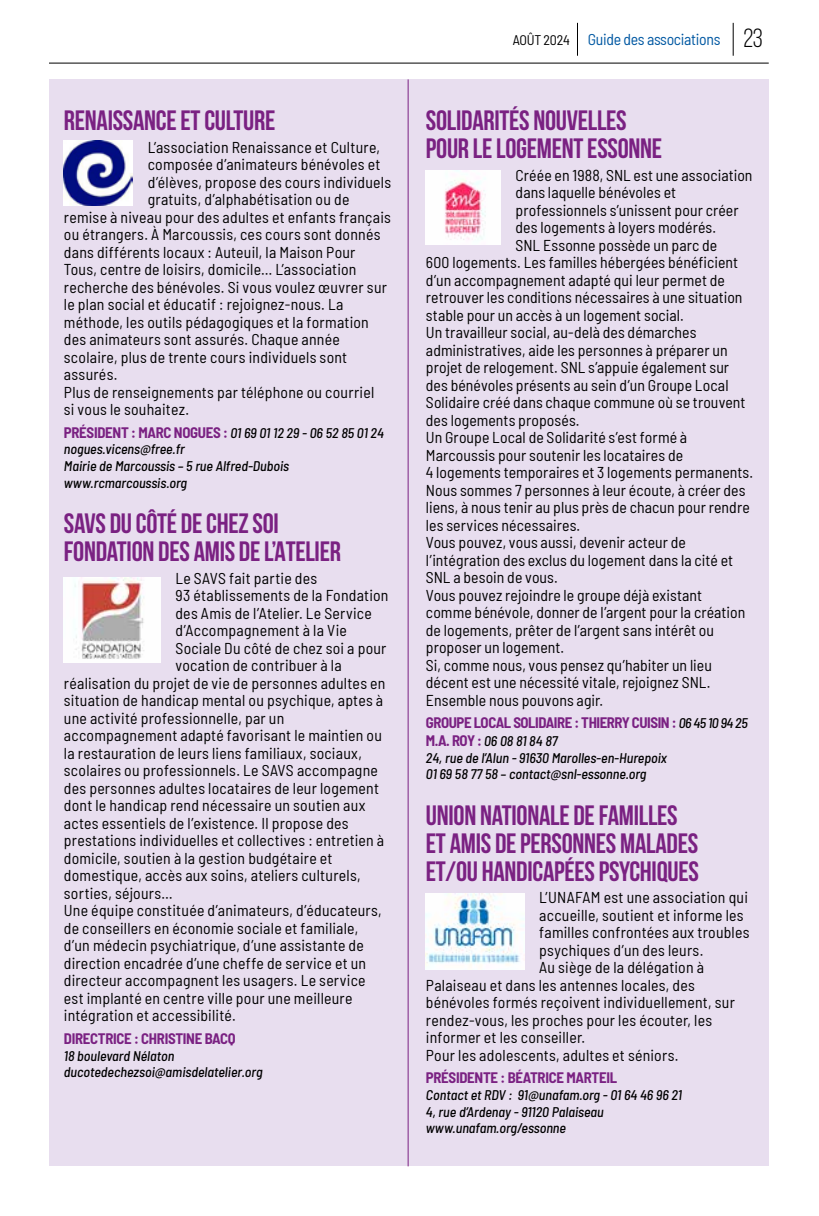
<style>
.page{position:relative;width:819px;height:1216px;background:#fff}
.page>*{position:absolute;margin:0;border:0;box-sizing:border-box;transform-origin:0 0}
.t1{font:700 28px/28px "Bebas Neue";letter-spacing:-.01em;color:#7a2182}
.t2{font:semi-condensed 15.75px "Barlow";letter-spacing:.015em;color:#000}
.t3{font:semi-condensed 15.75px "Barlow";letter-spacing:-.02em;color:#0058a2}
.t4{font:700 semi-condensed 14.88px "Barlow";letter-spacing:-.02em;color:#7a2182}
.t5{font:italic 500 semi-condensed 14px/16.6px "Barlow";color:#000}
.s1{font-weight:500;font-style:italic;font-size:14px;color:#000}
.s2{font-size:14px;color:#000}
.s3{font-family:"Bebas Neue";font-stretch:normal;font-size:26.25px;color:#000}
.s4{font-weight:700;font-style:normal;font-size:14.88px;color:#7a2182}
</style>
<div class="page">
<hr style="left:49px;top:63px;width:719px;height:1px;background:#000">
<hr style="left:577px;top:23px;width:1px;height:33px;background:#000">
<hr style="left:732px;top:23px;width:1px;height:33px;background:#000">
<div style="left:49px;top:79px;width:719px;height:1087px;background:#e8deef"></div>
<img style="left:64px;top:140px;width:69px;height:65px">
<img style="left:64px;top:577px;width:96px;height:85px">
<img style="left:426px;top:170px;width:74px;height:75px">
<img style="left:426px;top:893px;width:98px;height:76px">
<hr style="left:407px;top:79px;width:1px;height:1087px;background:#7a2182">
<h1 class="t1" style="left:64px;top:106px;width:213px">RENAISSANCE ET CULTURE</h1>
<p class="t2" style="left:148px;top:136px;width:234px">L’association Renaissance et Culture,</p>
<p class="t2" style="left:148px;top:153px;width:234px">composée d’animateurs bénévoles et</p>
<p class="t2" style="left:148px;top:171px;width:245px">d’élèves, propose des cours individuels</p>
<p class="t2" style="left:148px;top:188px;width:203px">gratuits, d’alphabétisation ou de</p>
<p class="t2" style="left:64px;top:206px;width:328px">remise à niveau pour des adultes et enfants français</p>
<p class="t2" style="left:64px;top:223px;width:318px">ou étrangers. À Marcoussis, ces cours sont donnés</p>
<p class="t2" style="left:64px;top:241px;width:293px">dans différents locaux : Auteuil, la Maison Pour</p>
<p class="t2" style="left:64px;top:258px;width:294px">Tous, centre de loisirs, domicile… L’association</p>
<p class="t2" style="left:64px;top:276px;width:324px">recherche des bénévoles. Si vous voulez œuvrer sur</p>
<p class="t2" style="left:64px;top:293px;width:281px">le plan social et éducatif : rejoignez-nous. La</p>
<p class="t2" style="left:64px;top:311px;width:306px">méthode, les outils pédagogiques et la formation</p>
<p class="t2" style="left:64px;top:328px;width:277px">des animateurs sont assurés. Chaque année</p>
<p class="t2" style="left:64px;top:346px;width:285px">scolaire, plus de trente cours individuels sont</p>
<p class="t2" style="left:64px;top:363px;width:55px">assurés.</p>
<p class="t2" style="left:64px;top:381px;width:312px">Plus de renseignements par téléphone ou courriel</p>
<p class="t2" style="left:64px;top:398px;width:127px">si vous le souhaitez.</p>
<p class="t4" style="left:64px;top:421px;width:321px">PRÉSIDENT : MARC NOGUES : <span class="s1">01 69 01 12 29 - 06 52 85 01 24</span></p>
<p class="t5" style="left:64px;top:440px;width:227px">nogues.vicens@free.fr<br>Mairie de Marcoussis – 5 rue Alfred-Dubois www.rcmarcoussis.org</p>
<h1 class="t1" style="left:64px;top:509px;width:278px">SAVS DU CÔTÉ DE CHEZ SOI<br>FONDATION DES AMIS DE L’ATELIER</h1>
<p class="t2" style="left:175px;top:566px;width:143px">Le SAVS fait partie des</p>
<p class="t2" style="left:175px;top:584px;width:214px">93 établissements de la Fondation</p>
<p class="t2" style="left:175px;top:601px;width:198px">des Amis de l’Atelier. Le Service</p>
<p class="t2" style="left:175px;top:619px;width:173px">d’Accompagnement à la Vie</p>
<p class="t2" style="left:175px;top:636px;width:212px">Sociale Du côté de chez soi a pour</p>
<p class="t2" style="left:175px;top:654px;width:168px">vocation de contribuer à la</p>
<p class="t2" style="left:64px;top:671px;width:323px">réalisation du projet de vie de personnes adultes en</p>
<p class="t2" style="left:64px;top:689px;width:321px">situation de handicap mental ou psychique, aptes à</p>
<p class="t2" style="left:64px;top:706px;width:222px">une activité professionnelle, par un</p>
<p class="t2" style="left:64px;top:724px;width:319px">accompagnement adapté favorisant le maintien ou</p>
<p class="t2" style="left:64px;top:741px;width:299px">la restauration de leurs liens familiaux, sociaux,</p>
<p class="t2" style="left:64px;top:759px;width:315px">scolaires ou professionnels. Le SAVS accompagne</p>
<p class="t2" style="left:64px;top:776px;width:316px">des personnes adultes locataires de leur logement</p>
<p class="t2" style="left:64px;top:794px;width:303px">dont le handicap rend nécessaire un soutien aux</p>
<p class="t2" style="left:64px;top:811px;width:286px">actes essentiels de l’existence. Il propose des</p>
<p class="t2" style="left:64px;top:829px;width:322px">prestations individuelles et collectives : entretien à</p>
<p class="t2" style="left:64px;top:846px;width:270px">domicile, soutien à la gestion budgétaire et</p>
<p class="t2" style="left:64px;top:864px;width:298px">domestique, accès aux soins, ateliers culturels,</p>
<p class="t2" style="left:64px;top:881px;width:110px">sorties, séjours…</p>
<p class="t2" style="left:64px;top:899px;width:319px">Une équipe constituée d’animateurs, d’éducateurs,</p>
<p class="t2" style="left:64px;top:916px;width:296px">de conseillers en économie sociale et familiale,</p>
<p class="t2" style="left:64px;top:934px;width:301px">d’un médecin psychiatrique, d’une assistante de</p>
<p class="t2" style="left:64px;top:951px;width:304px">direction encadrée d’une cheffe de service et un</p>
<p class="t2" style="left:64px;top:969px;width:303px">directeur accompagnent les usagers. Le service</p>
<p class="t2" style="left:64px;top:986px;width:290px">est implanté en centre ville pour une meilleure</p>
<p class="t2" style="left:64px;top:1004px;width:173px">intégration et accessibilité.</p>
<p class="t4" style="left:64px;top:1027px;width:173px">DIRECTRICE : CHRISTINE BACQ</p>
<p class="t5" style="left:64px;top:1046px;width:200px">18 boulevard Nélaton ducotedechezsoi@amisdelatelier.org</p>
<p class="t3" style="left:513px;top:28px;width:251px"><span class="s2">AOÛT 2024</span> Guide des associations <span class="s3">23</span></p>
<h1 class="t1" style="left:426px;top:106px;width:238px">SOLIDARITÉS NOUVELLES<br>POUR LE LOGEMENT ESSONNE</h1>
<p class="t2" style="left:515px;top:164px;width:238px">Créée en 1988, SNL est une association</p>
<p class="t2" style="left:515px;top:181px;width:162px">dans laquelle bénévoles et</p>
<p class="t2" style="left:515px;top:199px;width:224px">professionnels s’unissent pour créer</p>
<p class="t2" style="left:515px;top:216px;width:202px">des logements à loyers modérés.</p>
<p class="t2" style="left:515px;top:234px;width:203px">SNL Essonne possède un parc de</p>
<p class="t2" style="left:426px;top:251px;width:314px">600 logements. Les familles hébergées bénéficient</p>
<p class="t2" style="left:426px;top:269px;width:300px">d’un accompagnement adapté qui leur permet de</p>
<p class="t2" style="left:426px;top:286px;width:318px">retrouver les conditions nécessaires à une situation</p>
<p class="t2" style="left:426px;top:304px;width:259px">stable pour un accès à un logement social.</p>
<p class="t2" style="left:426px;top:321px;width:272px">Un travailleur social, au-delà des démarches</p>
<p class="t2" style="left:426px;top:339px;width:303px">administratives, aide les personnes à préparer un</p>
<p class="t2" style="left:426px;top:356px;width:305px">projet de relogement. SNL s’appuie également sur</p>
<p class="t2" style="left:426px;top:374px;width:304px">des bénévoles présents au sein d’un Groupe Local</p>
<p class="t2" style="left:426px;top:391px;width:321px">Solidaire créé dans chaque commune où se trouvent</p>
<p class="t2" style="left:426px;top:409px;width:155px">des logements proposés.</p>
<p class="t2" style="left:426px;top:426px;width:263px">Un Groupe Local de Solidarité s’est formé à</p>
<p class="t2" style="left:426px;top:444px;width:259px">Marcoussis pour soutenir les locataires de</p>
<p class="t2" style="left:426px;top:461px;width:329px">4 logements temporaires et 3 logements permanents.</p>
<p class="t2" style="left:426px;top:479px;width:321px">Nous sommes 7 personnes à leur écoute, à créer des</p>
<p class="t2" style="left:426px;top:496px;width:325px">liens, à nous tenir au plus près de chacun pour rendre</p>
<p class="t2" style="left:426px;top:514px;width:156px">les services nécessaires.</p>
<p class="t2" style="left:426px;top:531px;width:261px">Vous pouvez, vous aussi, devenir acteur de</p>
<p class="t2" style="left:426px;top:549px;width:308px">l’intégration des exclus du logement dans la cité et</p>
<p class="t2" style="left:426px;top:566px;width:133px">SNL a besoin de vous.</p>
<p class="t2" style="left:426px;top:584px;width:278px">Vous pouvez rejoindre le groupe déjà existant</p>
<p class="t2" style="left:426px;top:601px;width:321px">comme bénévole, donner de l’argent pour la création</p>
<p class="t2" style="left:426px;top:619px;width:290px">de logements, prêter de l’argent sans intérêt ou</p>
<p class="t2" style="left:426px;top:636px;width:140px">proposer un logement.</p>
<p class="t2" style="left:426px;top:654px;width:287px">Si, comme nous, vous pensez qu’habiter un lieu</p>
<p class="t2" style="left:426px;top:671px;width:286px">décent est une nécessité vitale, rejoignez SNL.</p>
<p class="t2" style="left:426px;top:689px;width:179px">Ensemble nous pouvons agir.</p>
<p class="t4" style="left:426px;top:712px;width:323px">GROUPE LOCAL SOLIDAIRE : THIERRY CUISIN : <span class="s1">06 45 10 94 25</span></p>
<p class="t5" style="left:426px;top:731px;width:242px"><span class="s4">M.A. ROY :</span> 06 08 81 84 87<br>24, rue de l’Alun - 91630 Marolles-en-Hurepoix<br>01 69 58 77 58 – contact@snl-essonne.org</p>
<h1 class="t1" style="left:426px;top:800px;width:274px">UNION NATIONALE DE FAMILLES<br>ET AMIS DE PERSONNES MALADES<br>ET/OU HANDICAPÉES PSYCHIQUES</h1>
<p class="t2" style="left:539px;top:886px;width:210px">L’UNAFAM est une association qui</p>
<p class="t2" style="left:539px;top:903px;width:206px">accueille, soutient et informe les</p>
<p class="t2" style="left:539px;top:921px;width:212px">familles confrontées aux troubles</p>
<p class="t2" style="left:539px;top:938px;width:166px">psychiques d’un des leurs.</p>
<p class="t2" style="left:539px;top:956px;width:166px">Au siège de la délégation à</p>
<p class="t2" style="left:426px;top:973px;width:270px">Palaiseau et dans les antennes locales, des</p>
<p class="t2" style="left:426px;top:991px;width:310px">bénévoles formés reçoivent individuellement, sur</p>
<p class="t2" style="left:426px;top:1008px;width:288px">rendez-vous, les proches pour les écouter, les</p>
<p class="t2" style="left:426px;top:1026px;width:161px">informer et les conseiller.</p>
<p class="t2" style="left:426px;top:1043px;width:254px">Pour les adolescents, adultes et séniors.</p>
<p class="t4" style="left:426px;top:1067px;width:193px">PRÉSIDENTE : BÉATRICE MARTEIL</p>
<p class="t5" style="left:426px;top:1085px;width:257px">Contact et RDV : 91@unafam.org - 01 64 46 96 21<br>4, rue d’Ardenay - 91120 Palaiseau www.unafam.org/essonne</p>
</div>
